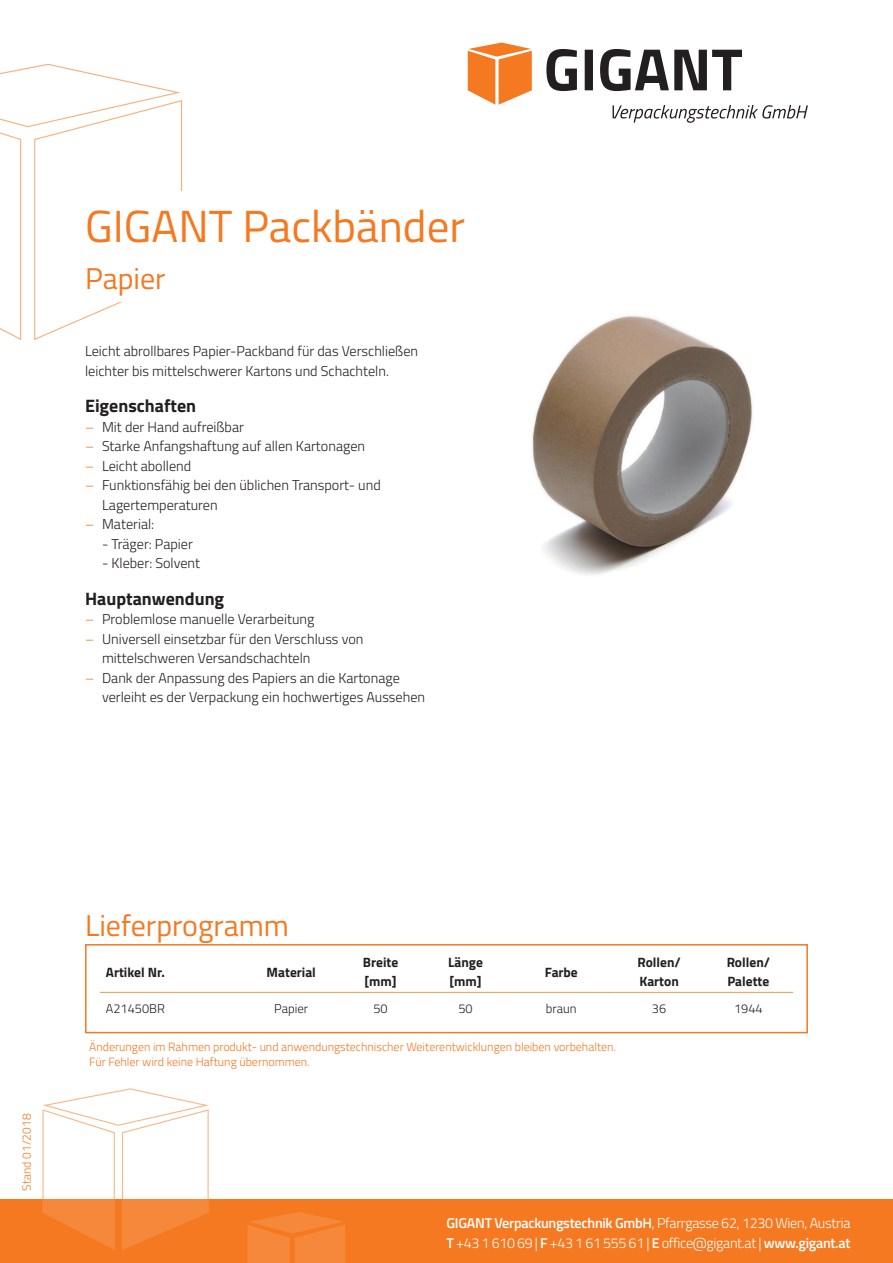
<style>
.page{position:relative;width:893px;height:1263px;background:#fff}
.page>*{position:absolute;margin:0;border:0;box-sizing:border-box;transform-origin:0 0}
.t1{font:45px "Titillium Web";color:#f47921}
.t2{font:30px "Titillium Web";color:#f47921}
.t3{font:700 18px "Titillium Web";color:#231f20}
.t4{font:300 14.25px/19.5px "Titillium Web";color:#231f20}
.t5{font:300 14.25px/19.5px "Titillium Web";letter-spacing:-.02em;color:#fff}
.t6{font:700 13.5px/19.5px "Titillium Web";color:#231f20}
.t7{font:300 12.75px "Titillium Web";color:#231f20}
.t8{font:300 12px/14.4px "Titillium Web";color:#f47921}
.s1{color:#f47921}
.s2{font-weight:600}
</style>
<div class="page">
<div style="left:0;top:1199px;width:893px;height:64px;background:#f47921"></div>
<svg style="left:0;top:63px;width:183px;height:277px"></svg>
<svg style="left:247px;top:1212px;width:98px;height:51px"></svg>
<svg style="left:42px;top:1088px;width:167px;height:162px"></svg>
<img style="left:532px;top:315px;width:221px;height:260px">
<div style="left:85px;top:191px;width:723px;height:64px;background:#fff"></div>
<div style="left:85px;top:255px;width:723px;height:47px;background:#fff"></div>
<hr style="left:100px;top:992px;width:144px;height:1px;background:#f69146">
<hr style="left:244px;top:992px;width:94px;height:1px;background:#f69146">
<hr style="left:338px;top:992px;width:85px;height:1px;background:#f69146">
<hr style="left:423px;top:992px;width:85px;height:1px;background:#f69146">
<hr style="left:508px;top:992px;width:106px;height:1px;background:#f69146">
<hr style="left:614px;top:992px;width:90px;height:1px;background:#f69146">
<hr style="left:704px;top:992px;width:89px;height:1px;background:#f69146">
<div style="left:85px;top:944px;width:723px;height:89px;border:2px solid #f47921"></div>
<svg style="left:546px;top:49px;width:196px;height:42px"></svg>
<svg style="left:468px;top:43px;width:64px;height:62px"></svg>
<svg style="left:612px;top:105px;width:196px;height:18px"></svg>
<h1 class="t1" style="left:85px;top:194px;width:381px">GIGANT Packbänder</h1>
<h2 class="t2" style="left:85px;top:257px;width:82px">Papier</h2>
<p class="t4" style="left:85px;top:341px;width:335px">Leicht abrollbares Papier-Packband für das Verschließen leichter bis mittelschwerer Kartons und Schachteln.</p>
<p class="t3" style="left:85px;top:392px;width:113px">Eigenschaften</p>
<p class="t4" style="left:85px;top:416px;width:160px"><span class="s1">–</span> Mit der Hand aufreißbar</p>
<p class="t4" style="left:85px;top:436px;width:282px"><span class="s1">–</span> Starke Anfangshaftung auf allen Kartonagen</p>
<p class="t4" style="left:85px;top:455px;width:108px"><span class="s1">–</span> Leicht abollend</p>
<p class="t4" style="left:102px;top:475px;width:280px;text-indent:-17px"><span class="s1">–</span> Funktionsfähig bei den üblichen Transport- und<br>Lagertemperaturen</p>
<p class="t4" style="left:85px;top:514px;width:71px"><span class="s1">–</span> Material:</p>
<p class="t4" style="left:102px;top:533px;width:92px">- Träger: Papier</p>
<p class="t4" style="left:102px;top:553px;width:100px">- Kleber: Solvent</p>
<p class="t3" style="left:85px;top:585px;width:141px">Hauptanwendung</p>
<p class="t4" style="left:85px;top:609px;width:231px"><span class="s1">–</span> Problemlose manuelle Verarbeitung</p>
<p class="t4" style="left:102px;top:628px;width:263px;text-indent:-17px"><span class="s1">–</span> Universell einsetzbar für den Verschluss von mittelschweren Versandschachteln</p>
<p class="t4" style="left:102px;top:667px;width:325px;text-indent:-17px"><span class="s1">–</span> Dank der Anpassung des Papiers an die Kartonage verleiht es der Verpackung ein hochwertiges Aussehen</p>
<p class="t8" style="left:19px;top:1191px;width:78px;rotate:-90deg">Stand 01/2018</p>
<h2 class="t2" style="left:85px;top:903px;width:205px">Lieferprogramm</h2>
<p class="t6" style="left:106px;top:961px;width:61px">Artikel Nr.</p>
<p class="t6" style="left:267px;top:961px;width:51px">Material</p>
<p class="t6" style="left:363px;top:952px;width:37px">Breite [mm]</p>
<p class="t6" style="left:448px;top:952px;width:36px">Länge [mm]</p>
<p class="t6" style="left:545px;top:961px;width:35px">Farbe</p>
<p class="t6" style="left:637px;top:952px;width:45px">Rollen/<br>Karton</p>
<p class="t6" style="left:727px;top:952px;width:45px">Rollen/<br>Palette</p>
<p class="t7" style="left:106px;top:999px;width:60px">A21450BR</p>
<p class="t7" style="left:274px;top:999px;width:35px">Papier</p>
<p class="t7" style="left:373px;top:999px;width:16px">50</p>
<p class="t7" style="left:458px;top:999px;width:16px">50</p>
<p class="t7" style="left:546px;top:999px;width:32px">braun</p>
<p class="t7" style="left:652px;top:999px;width:16px">36</p>
<p class="t7" style="left:734px;top:999px;width:30px">1944</p>
<p class="t8" style="left:89px;top:1039px;width:528px">Änderungen im Rahmen produkt- und anwendungstechnischer Weiterentwicklungen bleiben vorbehalten.<br>Für Fehler wird keine Haftung übernommen.</p>
<p class="t5" style="left:446px;top:1213px;width:405px"><span class="s2">GIGANT Verpackungstechnik GmbH</span>, Pfarrgasse 62, 1230 Wien, Austria<br><span class="s2">T</span> +43 1 610 69 | <span class="s2">F</span> +43 1 61 555 61 | <span class="s2">E</span> office@gigant.at | <span class="s2">www.gigant.at</span></p>
</div>
